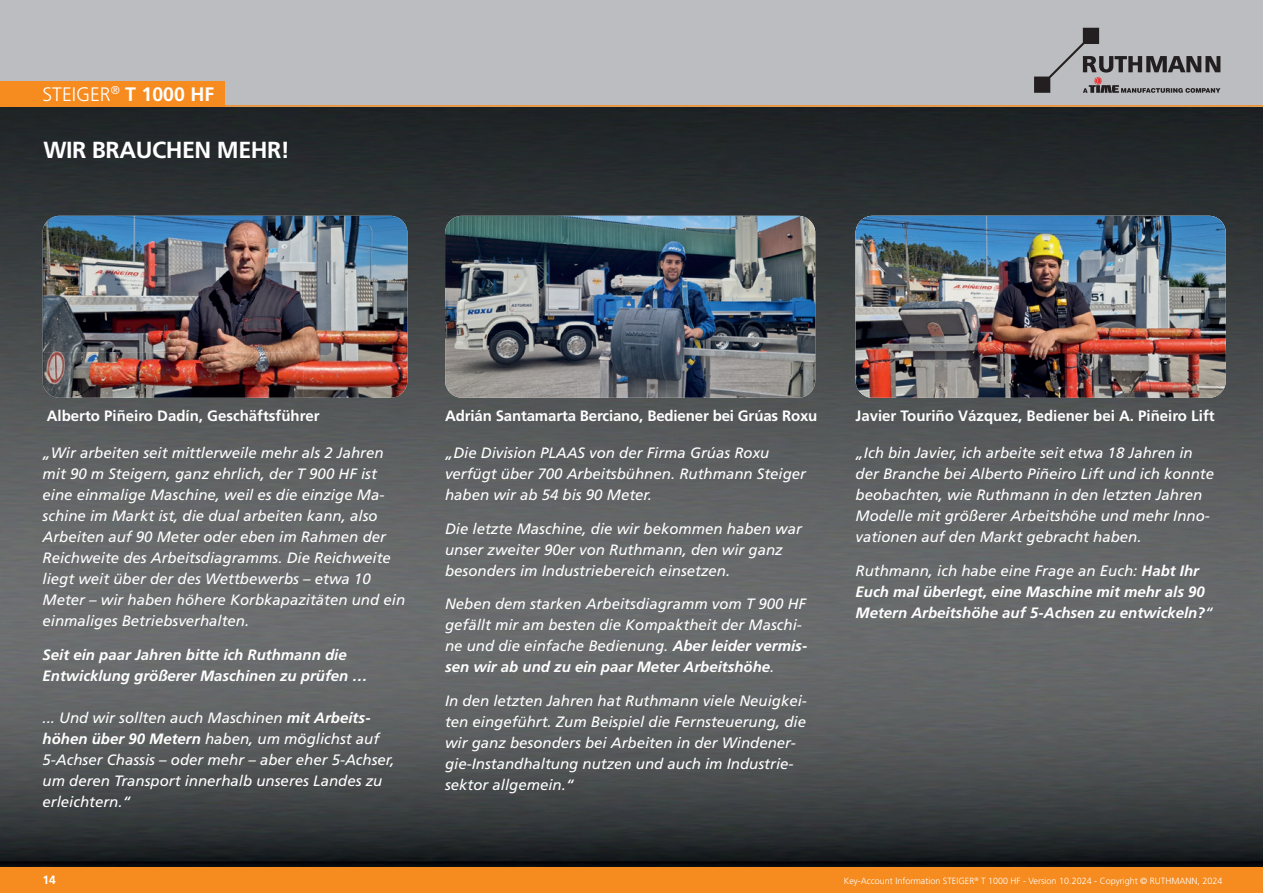
<style>
.page{position:relative;width:1263px;height:893px;background:#fff}
.page>*{position:absolute;margin:0;border:0;box-sizing:border-box;transform-origin:0 0}
.t1{font:700 23.25px "Frutiger";letter-spacing:-.02em;color:#fff}
.t2{font:300 19.5px "Frutiger";color:#fff}
.t3{font:italic 15px/21px "Frutiger";color:#fff}
.t4{font:italic 700 15px/21px "Frutiger";color:#fff}
.t5{font:700 15px "Frutiger";color:#fff}
.t6{font:700 12px "Frutiger";color:#fff}
.t7{font:300 9px "Frutiger";color:#fff}
.s1{font-weight:700}
.s2{font-weight:400}
</style>
<div class="page">
<img style="left:0;top:107px;width:1263px;height:760px">
<div style="left:0;top:0;width:1263px;height:106px;background:#bcbdc0"></div>
<div style="left:0;top:81px;width:225px;height:25px;background:#f68b1f"></div>
<hr style="left:0;top:105px;width:1263px;height:2px;background:#f68b1f">
<svg style="left:1034px;top:28px;width:186px;height:65px"></svg>
<div style="left:0;top:867px;width:1263px;height:26px;background:#f68b1f"></div>
<img style="left:43px;top:216px;width:364px;height:182px">
<img style="left:445px;top:216px;width:370px;height:182px">
<img style="left:855px;top:216px;width:371px;height:182px">
<h2 class="t2" style="left:43px;top:83px;width:173px">STEIGER<sup>®</sup> <span class="s1">T 1000 HF</span></h2>
<h1 class="t1" style="left:43px;top:136px;width:248px">WIR BRAUCHEN MEHR!</h1>
<p class="t5" style="left:47px;top:406px;width:274px">Alberto Piñeiro Dadín, Geschäftsführer</p>
<p class="t5" style="left:445px;top:406px;width:374px">Adrián Santamarta Berciano, Bediener bei Grúas Roxu</p>
<p class="t5" style="left:855px;top:406px;width:361px">Javier Touriño Vázquez, Bediener bei A. Piñeiro Lift</p>
<p class="t3" style="left:43px;top:442px;width:364px">„Wir arbeiten seit mittlerweile mehr als 2 Jahren mit 90 m Steigern, ganz ehrlich, der T 900 HF ist eine einmalige Maschine, weil es die einzige Ma&shy;schine im Markt ist, die dual arbeiten kann, also Arbeiten auf 90 Meter oder eben im Rahmen der Reichweite des Arbeitsdiagramms. Die Reichweite liegt weit über der des Wettbewerbs – etwa 10<br>Meter – wir haben höhere Korbkapazitäten und ein einmaliges Betriebsverhalten.</p>
<p class="t4" style="left:43px;top:644px;width:327px">Seit ein paar Jahren bitte ich Ruthmann die<br>Entwicklung größerer Maschinen zu prüfen …</p>
<p class="t3" style="left:43px;top:707px;width:354px">... Und wir sollten auch Maschinen <span class="s1">mit Arbeits&shy;höhen über 90 Metern</span> haben, um möglichst auf 5-Achser Chassis – oder mehr – aber eher 5-Achser, um deren Transport innerhalb unseres Landes zu erleichtern.“</p>
<p class="t3" style="left:445px;top:442px;width:362px">„Die Division PLAAS von der Firma Grúas Roxu verfügt über 700 Arbeitsbühnen. Ruthmann Steiger haben wir ab 54 bis 90 Meter.</p>
<p class="t3" style="left:445px;top:518px;width:358px">Die letzte Maschine, die wir bekommen haben war unser zweiter 90er von Ruthmann, den wir ganz besonders im Industriebereich einsetzen.</p>
<p class="t3" style="left:445px;top:594px;width:364px">Neben dem starken Arbeitsdiagramm vom T 900 HF gefällt mir am besten die Kompaktheit der Maschi&shy;ne und die einfache Bedienung. <span class="s1">Aber leider vermis&shy;sen wir ab und zu ein paar Meter Arbeitshöhe</span>.</p>
<p class="t3" style="left:445px;top:690px;width:363px">In den letzten Jahren hat Ruthmann viele Neuigkei&shy;ten eingeführt. Zum Beispiel die Fernsteuerung, die wir ganz besonders bei Arbeiten in der Windener&shy;gie-Instandhaltung nutzen und auch im Industrie&shy;sektor allgemein.“</p>
<p class="t3" style="left:855px;top:442px;width:360px">„Ich bin Javier, ich arbeite seit etwa 18 Jahren in der Branche bei Alberto Piñeiro Lift und ich konnte beobachten, wie Ruthmann in den letzten Jahren Modelle mit größerer Arbeitshöhe und mehr Inno&shy;vationen auf den Markt gebracht haben.</p>
<p class="t4" style="left:855px;top:560px;width:359px"><span class="s2">Ruthmann, ich habe eine Frage an Euch:</span> Habt Ihr<br>Euch mal überlegt, eine Maschine mit mehr als 90<br>Metern Arbeitshöhe auf 5-Achsen zu entwickeln?<span class="s2">“</span></p>
<p class="t6" style="left:43px;top:872px;width:15px">14</p>
<p class="t7" style="left:844px;top:875px;width:380px">Key-Account Information STEIGER<sup>®</sup> T 1000 HF - Version 10.2024 - Copyright © RUTHMANN, 2024</p>
</div>
